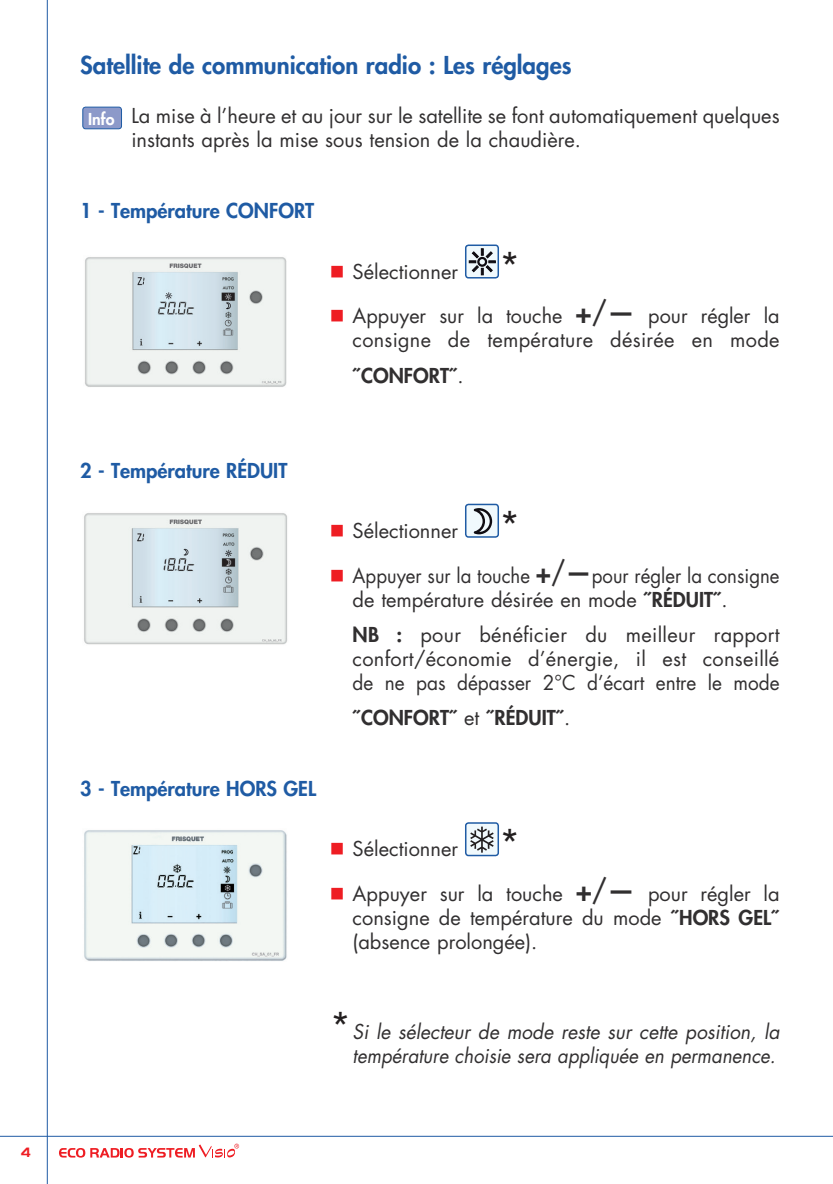
<style>
.page{position:relative;width:833px;height:1184px;background:#fff}
.page>*{position:absolute;margin:0;border:0;box-sizing:border-box;transform-origin:0 0}
.TITRE{font:800 24px "Futura Std";color:#1f5ba4}
.txt2{font:20px/24px "Futura Std";color:#312f30;text-align:justify}
.txt2-2{font:italic 20px/24px "Futura Std";color:#312f30;text-align:right;scale:.96 1}
.txt2-3{font:20px/24px "Futura Std";color:#312f30;scale:.93 1}
.titre2{font:800 20px "Futura Std";color:#1f5ba4}
.txt2-4{font:800 20px "Futura Std";color:#312f30}
.t1{font:800 16px "Futura Std";color:#fff}
.t2{font:700 14px "Handel Gothic EF";color:#ee1d23}
.s1{color:#ee1d23}
.s2{font-size:36px;color:#231f20}
.s3{font-weight:800;font-size:28px}
.s4{font-weight:500;font-size:28px}
.s5{font-weight:400}
.s6{font-weight:800}
.s7{font-style:normal;font-size:36px;color:#231f20}
</style>
<div class="page">
<hr style="left:0;top:1136px;width:832px;height:1px;background:#1f5ba4">
<svg style="left:59px;top:1144px;width:180px;height:13px"></svg>
<hr style="left:47px;top:0;width:1px;height:1184px;background:#1f5ba4">
<div style="left:83px;top:107px;width:38px;height:22px;background:#8c99c9;border-radius:3px"></div>
<div style="left:82px;top:107px;width:40px;height:22px;border:1px solid #1f5ba4;border-radius:3px"></div>
<svg style="left:468px;top:247px;width:28px;height:29px"></svg>
<div style="left:465px;top:244px;width:34px;height:35px;border:2px solid #1f5ba4;border-radius:3px"></div>
<svg style="left:468px;top:507px;width:28px;height:28px"></svg>
<div style="left:465px;top:504px;width:34px;height:34px;border:2px solid #1f5ba4;border-radius:3px"></div>
<svg style="left:468px;top:825px;width:28px;height:28px"></svg>
<div style="left:465px;top:822px;width:34px;height:34px;border:2px solid #1f5ba4;border-radius:3px"></div>
<img style="left:85px;top:257px;width:202px;height:130px">
<img style="left:84px;top:513px;width:203px;height:132px">
<img style="left:84px;top:830px;width:203px;height:131px">
<p class="t2" style="left:21px;top:1144px;width:12px">4</p>
<p class="TITRE" style="left:80px;top:50px;width:492px">Satellite de communication radio : Les réglages</p>
<p class="t1" style="left:88px;top:109px;width:28px">Info</p>
<p class="txt2" style="left:131px;top:104px;width:649px">La mise à l’heure et au jour sur le satellite se font automatiquement quelques instants après la mise sous tension de la chaudière.</p>
<p class="titre2" style="left:80px;top:198px;width:235px">1 - Température CONFORT</p>
<p class="txt2" style="left:330px;top:259px;width:192px"><span class="s1">■</span> Sélectionner <span class="s2">*</span></p>
<p class="txt2" style="left:330px;top:304px;width:451px;text-align:right"><span class="s1">■</span> Appuyer sur la touche <span class="s3">+</span><span class="s4">/</span><span class="s3">—</span> pour régler la consigne de température désirée en mode</p>
<p class="txt2-4" style="left:352px;top:363px;width:112px">˝CONFORT˝<span class="s5">.</span></p>
<p class="titre2" style="left:80px;top:457px;width:208px">2 - Température RÉDUIT</p>
<p class="txt2" style="left:330px;top:519px;width:192px"><span class="s1">■</span> Sélectionner <span class="s2">*</span></p>
<p class="txt2-3" style="left:352px;top:563px;width:460px;text-indent:-23px"><span class="s1">■</span> Appuyer sur la touche <span class="s3">+</span><span class="s4">/</span><span class="s3">—</span>pour régler la consigne de température désirée en mode <span class="s6">˝RÉDUIT˝</span>.</p>
<p class="txt2" style="left:352px;top:623px;width:428px"><span class="s6">NB :</span> pour bénéficier du meilleur rapport confort/économie d’énergie, il est conseillé de ne pas dépasser 2°C d’écart entre le mode</p>
<p class="txt2-4" style="left:352px;top:705px;width:219px">˝CONFORT˝ <span class="s5">et</span> ˝RÉDUIT˝<span class="s5">.</span></p>
<p class="titre2" style="left:80px;top:776px;width:237px">3 - Température HORS GEL</p>
<p class="txt2" style="left:330px;top:837px;width:192px"><span class="s1">■</span> Sélectionner <span class="s2">*</span></p>
<p class="txt2" style="left:352px;top:882px;width:428px;text-indent:-23px"><span class="s1">■</span> Appuyer sur la touche <span class="s3">+</span><span class="s4">/</span><span class="s3">—</span> pour régler la consigne de température du mode <span class="s6">˝HORS GEL˝ </span>(absence prolongée).</p>
<p class="txt2-2" style="left:330px;top:1020px;width:469px"><span class="s7">*</span>Si le sélecteur de mode reste sur cette position, la température choisie sera appliquée en permanence.</p>
</div>
